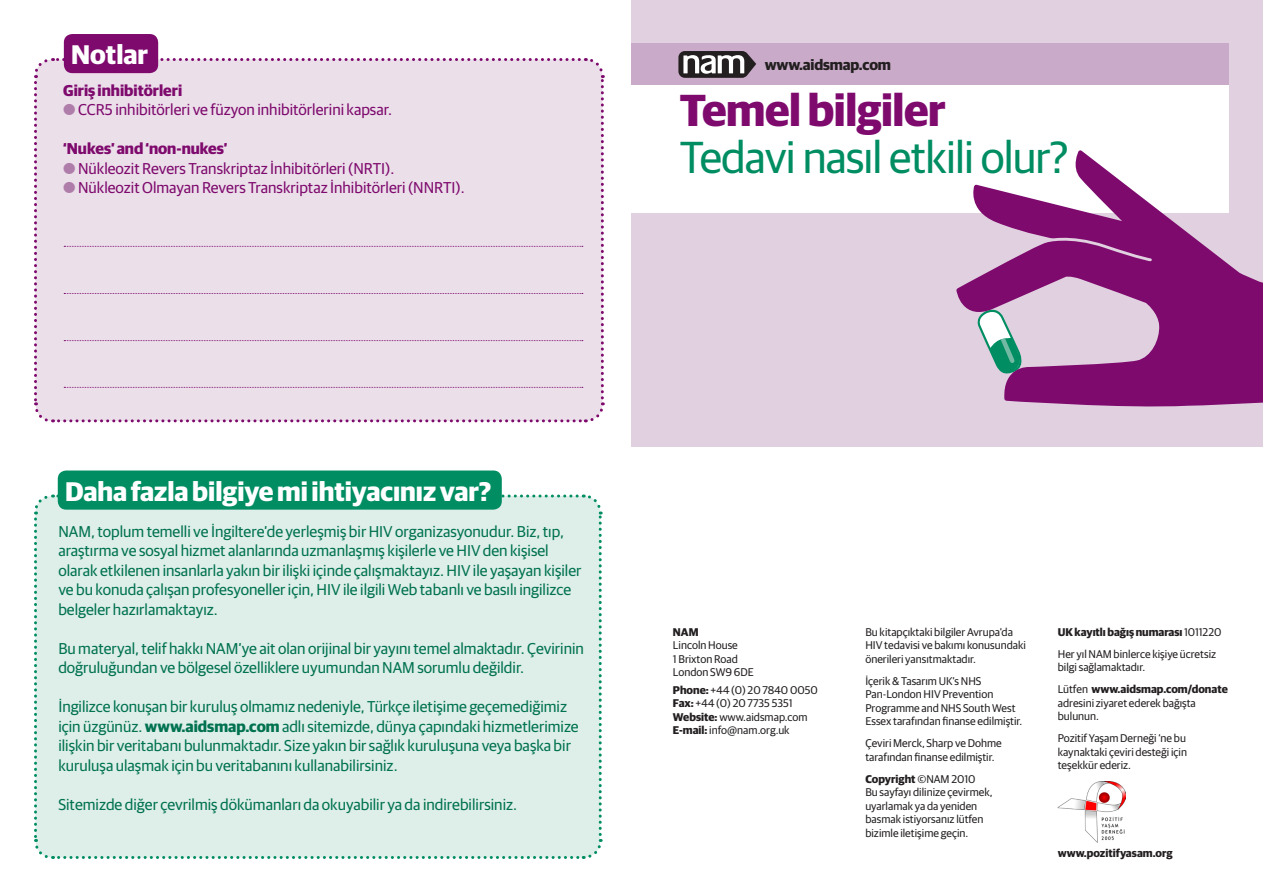
<style>
.page{position:relative;width:1263px;height:893px;background:#fff}
.page>*{position:absolute;margin:0;border:0;box-sizing:border-box;transform-origin:0 0}
.t1{font:45px "Guardian Sans";letter-spacing:-.02em;color:#008d62}
.t2{font:700 45px "Guardian Sans";letter-spacing:-.01em;color:#7e0a6d}
.t3{font:700 27px "Guardian Sans";color:#fff}
.t4{font:15.75px/19.5px "Guardian Sans";color:#00724f}
.t5{font:15.75px "Guardian Sans";color:#7e0a6d}
.t6{font:700 15.75px "Guardian Sans";color:#7e0a6d}
.t7{font:700 15px "Guardian Sans";letter-spacing:-.01em;color:#231f20}
.t8{font:11.25px/13.5px "Guardian Sans";color:#231f20}
.t9{font:700 11.25px "Guardian Sans";color:#231f20}
.s1{color:#af7da9}
.s2{font-weight:700}
.s3{font-weight:400}
</style>
<div class="page">
<div style="left:34px;top:493px;width:569px;height:366px;background:#deeee9"></div>
<div style="left:64px;top:34px;width:94px;height:39px;background:#7e0a6d;border-radius:9px"></div>
<div style="left:58px;top:470px;width:444px;height:40px;background:#008d62;border-radius:9px"></div>
<div style="left:34px;top:56px;width:571px;height:367px;background:#ebdfea"></div>
<div style="left:631px;top:0;width:632px;height:446px;background:#e1d0e0"></div>
<div style="left:631px;top:43px;width:598px;height:45px;background:#c9aac8"></div>
<div style="left:631px;top:85px;width:598px;height:128px;background:#fff"></div>
<svg style="left:678px;top:51px;width:78px;height:27px"></svg>
<svg style="left:954px;top:152px;width:309px;height:295px"></svg>
<svg style="left:1043px;top:234px;width:110px;height:29px"></svg>
<img style="left:1058px;top:781px;width:67px;height:62px">
<p class="t3" style="left:71px;top:35px;width:78px">Notlar</p>
<p class="t6" style="left:63px;top:79px;width:121px">Giriş inhibitörleri</p>
<p class="t5" style="left:63px;top:99px;width:330px"><span class="s1">●</span> CCR5 inhibitörleri ve füzyon inhibitörlerini kapsar.</p>
<p class="t6" style="left:63px;top:137px;width:166px">‘Nukes’ and ‘non-nukes’</p>
<p class="t5" style="left:63px;top:157px;width:333px"><span class="s1">●</span> Nükleozit Revers Transkriptaz İnhibitörleri (NRTI).</p>
<p class="t5" style="left:63px;top:177px;width:403px"><span class="s1">●</span> Nükleozit Olmayan Revers Transkriptaz İnhibitörleri (NNRTI).</p>
<p class="t7" style="left:765px;top:54px;width:128px">www.aidsmap.com</p>
<p class="t2" style="left:680px;top:77px;width:267px">Temel bilgiler</p>
<p class="t1" style="left:680px;top:125px;width:390px">Tedavi nasıl etkili olur?</p>
<p class="t3" style="left:65px;top:471px;width:428px">Daha fazla bilgiye mi ihtiyacınız var?</p>
<p class="t4" style="left:58px;top:520px;width:525px">NAM, toplum temelli ve İngiltere’de yerleşmiş bir HIV organizasyonudur. Biz, tıp, araştırma ve sosyal hizmet alanlarında uzmanlaşmış kişilerle ve HIV den kişisel olarak etkilenen insanlarla yakın bir ilişki içinde çalışmaktayız. HIV ile yaşayan kişiler ve bu konuda çalışan profesyoneller için, HIV ile ilgili Web tabanlı ve basılı ingilizce belgeler hazırlamaktayız.</p>
<p class="t4" style="left:58px;top:637px;width:527px">Bu materyal, telif hakkı NAM’ye ait olan orijinal bir yayını temel almaktadır. Çevirinin doğruluğundan ve bölgesel özelliklere uyumundan NAM sorumlu değildir.</p>
<p class="t4" style="left:58px;top:696px;width:522px">İngilizce konuşan bir kuruluş olmamız nedeniyle, Türkçe iletişime geçemediğimiz için üzgünüz. <span class="s2">www.aidsmap.com</span> adlı sitemizde, dünya çapındaki hizmetlerimize ilişkin bir veritabanı bulunmaktadır. Size yakın bir sağlık kuruluşuna veya başka bir kuruluşa ulaşmak için bu veritabanını kullanabilirsiniz.</p>
<p class="t4" style="left:58px;top:793px;width:460px">Sitemizde diğer çevrilmiş dökümanları da okuyabilir ya da indirebilirsiniz.</p>
<p class="t9" style="left:673px;top:623px;width:27px">NAM</p>
<p class="t8" style="left:673px;top:638px;width:66px">Lincoln House</p>
<p class="t8" style="left:673px;top:651px;width:66px">1 Brixton Road</p>
<p class="t8" style="left:673px;top:665px;width:83px">London SW9 6DE</p>
<p class="t8" style="left:673px;top:682px;width:146px"><span class="s2">Phone:</span> +44 (0) 20 7840 0050</p>
<p class="t8" style="left:673px;top:696px;width:121px"><span class="s2">Fax:</span> +44 (0) 20 7735 5351</p>
<p class="t8" style="left:673px;top:709px;width:136px"><span class="s2">Website:</span> www.aidsmap.com</p>
<p class="t8" style="left:673px;top:723px;width:118px"><span class="s2">E-mail:</span> info@nam.org.uk</p>
<p class="t8" style="left:865px;top:624px;width:162px">Bu kitapçıktaki bilgiler Avrupa’da<br>HIV tedavisi ve bakımı konusundaki önerileri yansıtmaktadır.</p>
<p class="t8" style="left:865px;top:673px;width:159px">İçerik &amp; Tasarım UK’s NHS<br>Pan-London HIV Prevention<br>Programme and NHS South West<br>Essex tarafından finanse edilmiştir.</p>
<p class="t8" style="left:865px;top:736px;width:138px">Çeviri Merck, Sharp ve Dohme tarafından finanse edilmiştir.</p>
<p class="t8" style="left:865px;top:771px;width:129px"><span class="s2">Copyright</span> ©NAM 2010<br>Bu sayfayı dilinize çevirmek, uyarlamak ya da yeniden basmak istiyorsanız lütfen bizimle iletişime geçin.</p>
<p class="t9" style="left:1058px;top:623px;width:165px">UK kayıtlı bağış numarası <span class="s3">1011220</span></p>
<p class="t8" style="left:1058px;top:646px;width:160px">Her yıl NAM binlerce kişiye ücretsiz bilgi sağlamaktadır.</p>
<p class="t8" style="left:1058px;top:682px;width:172px">Lütfen <span class="s2">www.aidsmap.com/donate </span>adresini ziyaret ederek bağışta bulunun.</p>
<p class="t8" style="left:1058px;top:731px;width:131px;text-align:justify">Pozitif Yaşam Derneği ‘ne bu kaynaktaki çeviri desteği için teşekkür ederiz.</p>
<p class="t9" style="left:1058px;top:845px;width:116px">www.pozitifyasam.org</p>
</div>
